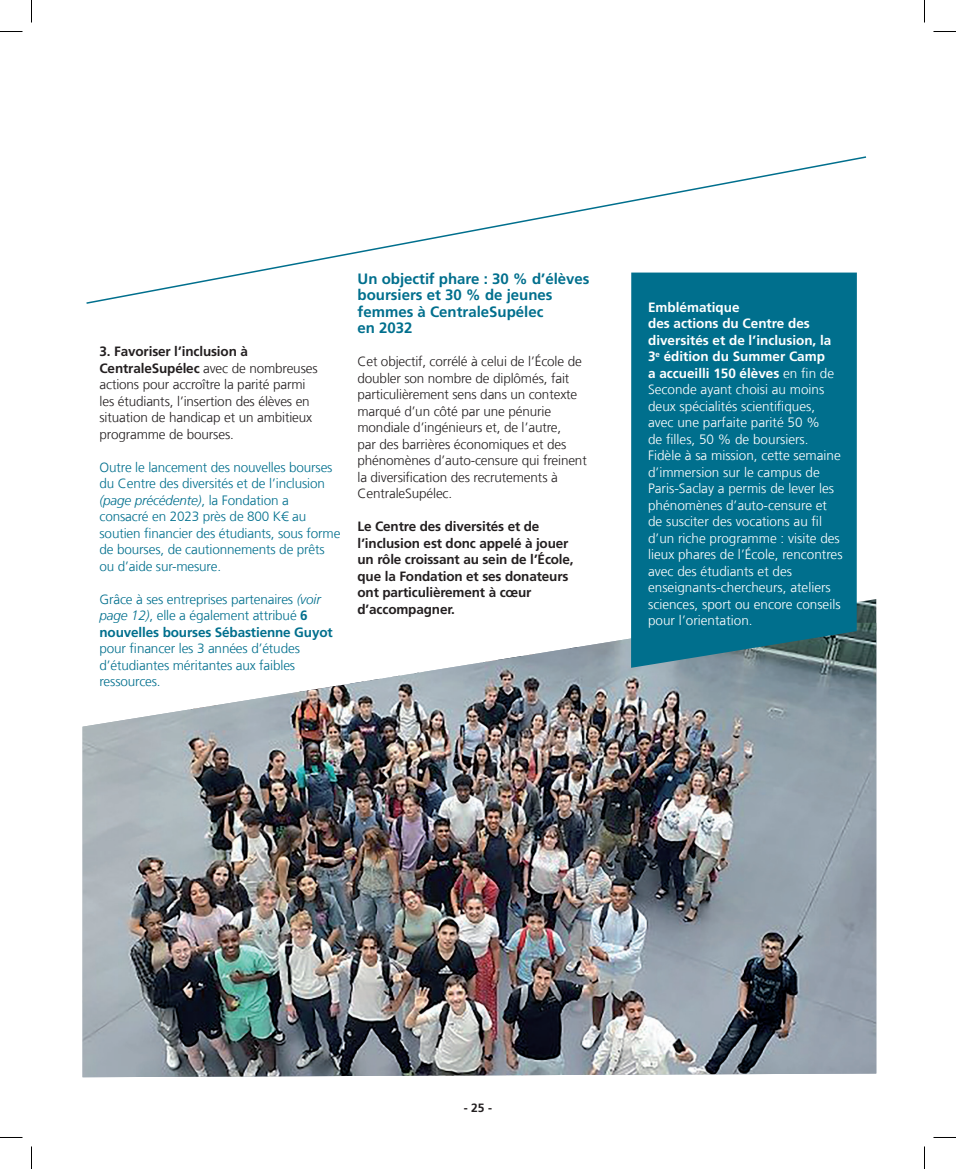
<style>
.page{position:relative;width:956px;height:1169px;background:#fff}
.page>*{position:absolute;margin:0;border:0;box-sizing:border-box;transform-origin:0 0}
.t1{font:700 15px/16.5px "Frutiger LT Com";color:#006f8d}
.t2{font:300 13.5px/16.5px "Frutiger LT Com";color:#fff}
.t3{font:300 13.5px/16.5px "Frutiger LT Com";letter-spacing:-.01em;color:#231f20}
.t4{font:300 13.5px/16.5px "Frutiger LT Com";letter-spacing:-.01em;color:#006f8d}
.t5{font:700 13.5px/16.5px "Frutiger LT Com";letter-spacing:-.01em;color:#231f20}
.t6{font:700 12px "Frutiger LT Com";color:#231f20}
.s1{font-weight:700}
.s2{font-style:italic}
</style>
<div class="page">
<svg style="left:86px;top:156px;width:781px;height:148px"></svg>
<img style="left:83px;top:623px;width:793px;height:454px">
<div style="left:631px;top:272px;width:226px;height:396px;background:#006f8d"></div>
<svg style="left:0;top:31px;width:22px;height:1px"></svg>
<svg style="left:933px;top:31px;width:23px;height:1px"></svg>
<svg style="left:0;top:1137px;width:22px;height:1px"></svg>
<svg style="left:933px;top:1137px;width:23px;height:1px"></svg>
<svg style="left:31px;top:0;width:1px;height:23px"></svg>
<svg style="left:31px;top:1146px;width:1px;height:23px"></svg>
<svg style="left:924px;top:0;width:1px;height:23px"></svg>
<svg style="left:924px;top:1146px;width:1px;height:23px"></svg>
<p class="t3" style="left:100px;top:343px;width:220px"><span class="s1">3. Favoriser l’inclusion à CentraleSupélec</span> avec de nombreuses actions pour accroître la parité parmi les étudiants, l’insertion des élèves en situation de handicap et un ambitieux programme de bourses.</p>
<p class="t4" style="left:100px;top:459px;width:242px">Outre le lancement des nouvelles bourses du Centre des diversités et de l’inclusion <span class="s2">(page précédente)</span>, la Fondation a consacré en 2023 près de 800 K€ au soutien financier des étudiants, sous forme de bourses, de cautionnements de prêts ou d’aide sur-mesure.</p>
<p class="t4" style="left:100px;top:591px;width:235px">Grâce à ses entreprises partenaires <span class="s2">(voir page 12)</span>, elle a également attribué <span class="s1">6 nouvelles bourses Sébastienne Guyot</span></p>
<p class="t4" style="left:100px;top:640px;width:202px">pour financer les 3 années d’études d’étudiantes méritantes aux faibles ressources.</p>
<p class="t1" style="left:357px;top:270px;width:234px">Un objectif phare : 30 % d’élèves boursiers et 30 % de jeunes femmes à CentraleSupélec<br>en 2032</p>
<p class="t3" style="left:357px;top:353px;width:231px">Cet objectif, corrélé à celui de l’École de doubler son nombre de diplômés, fait particulièrement sens dans un contexte marqué d’un côté par une pénurie mondiale d’ingénieurs et, de l’autre,<br>par des barrières économiques et des phénomènes d’auto-censure qui freinent la diversification des recrutements à CentraleSupélec.</p>
<p class="t5" style="left:357px;top:518px;width:218px">Le Centre des diversités et de l’inclusion est donc appelé à jouer un rôle croissant au sein de l’École, que la Fondation et ses donateurs ont particulièrement à cœur d’accompagner.</p>
<p class="t2" style="left:648px;top:299px;width:196px"><span class="s1">Emblématique<br>des actions du Centre des diversités et de l’inclusion, la<br>3</span><sup>e</sup> <span class="s1">édition du Summer Camp<br>a accueilli 150 élèves</span> en fin de<br>Seconde ayant choisi au moins deux spécialités scientifiques, avec une parfaite parité 50 %<br>de filles, 50 % de boursiers.<br>Fidèle à sa mission, cette semaine d’immersion sur le campus de<br>Paris-Saclay a permis de lever les phénomènes d’auto-censure et de susciter des vocations au fil d’un riche programme : visite des lieux phares de l’École, rencontres avec des étudiants et des enseignants-chercheurs, ateliers sciences, sport ou encore conseils pour l’orientation.</p>
<p class="t6" style="left:464px;top:1100px;width:30px">- 25 -</p>
</div>
